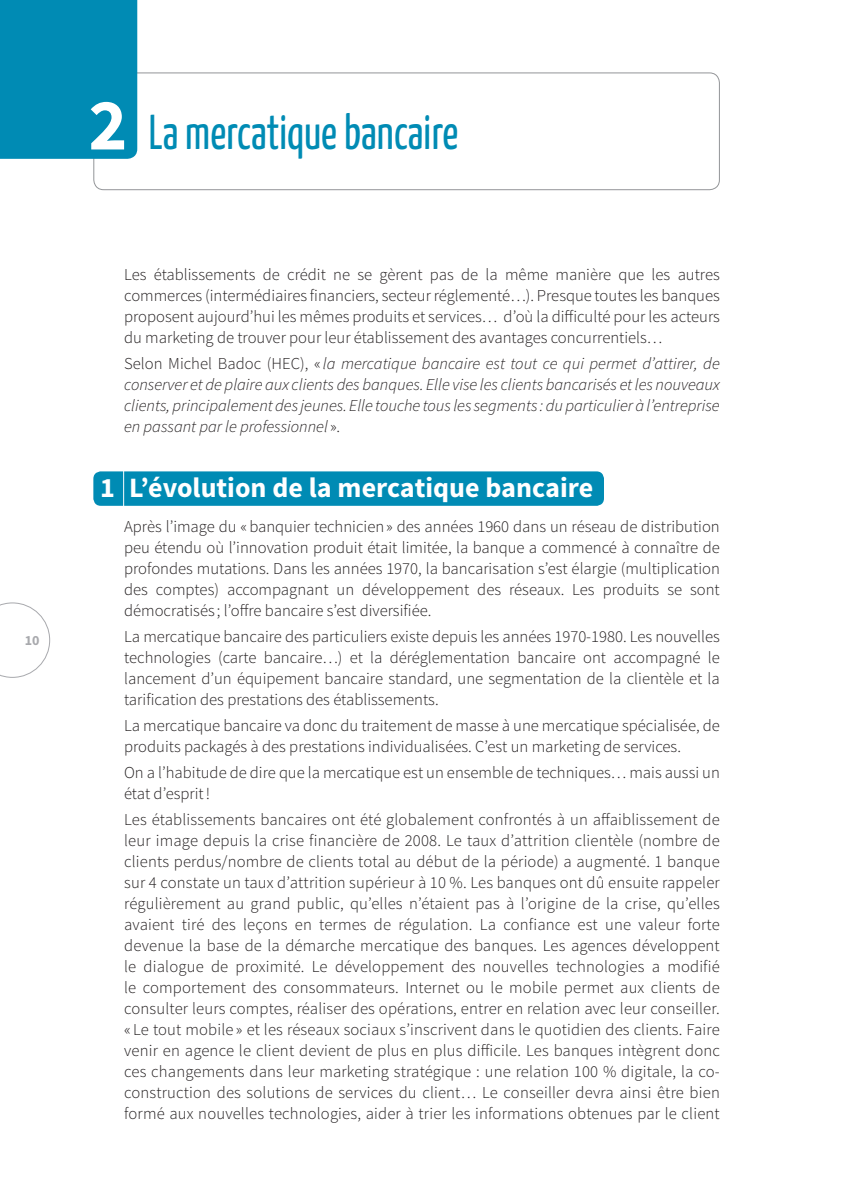
<style>
.page{position:relative;width:844px;height:1191px;background:#fff}
.page>*{position:absolute;margin:0;border:0;box-sizing:border-box;transform-origin:0 0}
.t1{font:700 73.5px "Source Sans Pro";color:#fff}
.t2{font:49px "Yanone Kaffeesatz";color:#008bb4;scale:.9 1}
.t3{font:700 28px "Source Sans Pro";color:#fff}
.t4{font:300 16.62px/21px "Source Sans Pro";color:#231f20;text-align:justify}
.t5{font:italic 300 16.62px/21px "Source Sans Pro";color:#231f20;text-align:justify}
.t6{font:700 14px "Source Sans Pro";color:#a8a9ad}
.s1{font-style:normal}
</style>
<div class="page">
<div style="left:93px;top:72px;width:626px;height:118px;border:1px solid #939598;border-radius:10px"></div>
<div style="left:93px;top:471px;width:511px;height:35px;background:#008bb4"></div>
<svg style="left:0;top:602px;width:50px;height:76px"></svg>
<div style="left:0;top:0;width:137px;height:159px;background:#008bb4"></div>
<p class="t6" style="left:25px;top:632px;width:16px">10</p>
<h1 class="t1" style="left:88px;top:78px;width:40px">2</h1>
<p class="t2" style="left:149px;top:102px;width:345px">La mercatique bancaire</p>
<p class="t4" style="left:124px;top:264px;width:597px">Les établissements de crédit ne se gèrent pas de la même manière que les autres commerces (intermédiaires financiers, secteur réglementé…). Presque toutes les banques proposent aujourd’hui les mêmes produits et services… d’où la difficulté pour les acteurs du marketing de trouver pour leur établissement des avantages concurrentiels…</p>
<p class="t5" style="left:124px;top:353px;width:597px"><span class="s1">Selon Michel Badoc (HEC), «</span>la mercatique bancaire est tout ce qui permet d’attirer, de conserver et de plaire aux clients des banques. Elle vise les clients bancarisés et les nouveaux clients, principalement des jeunes. Elle touche tous les segments : du particulier à l’entreprise en passant par le professionnel<span class="s1">».</span></p>
<p class="t3" style="left:100px;top:470px;width:16px">1</p>
<p class="t3" style="left:129px;top:470px;width:465px">L’évolution de la mercatique bancaire</p>
<p class="t4" style="left:124px;top:516px;width:597px">Après l’image du «banquier technicien» des années 1960 dans un réseau de distribution peu étendu où l’innovation produit était limitée, la banque a commencé à connaître de profondes mutations. Dans les années 1970, la bancarisation s’est élargie (multiplication des comptes) accompagnant un développement des réseaux. Les produits se sont démocratisés ; l’offre bancaire s’est diversifiée.</p>
<p class="t4" style="left:124px;top:626px;width:597px">La mercatique bancaire des particuliers existe depuis les années 1970-1980. Les nouvelles technologies (carte bancaire…) et la déréglementation bancaire ont accompagné le lancement d’un équipement bancaire standard, une segmentation de la clientèle et la tarification des prestations des établissements.</p>
<p class="t4" style="left:124px;top:715px;width:597px">La mercatique bancaire va donc du traitement de masse à une mercatique spécialisée, de produits packagés à des prestations individualisées. C’est un marketing de services.</p>
<p class="t4" style="left:124px;top:762px;width:597px">On a l’habitude de dire que la mercatique est un ensemble de techniques… mais aussi un état d’esprit!</p>
<p class="t4" style="left:124px;top:809px;width:597px">Les établissements bancaires ont été globalement confrontés à un affaiblissement de leur image depuis la crise financière de 2008. Le taux d’attrition clientèle (nombre de clients perdus/nombre de clients total au début de la période) a augmenté. 1 banque sur 4 constate un taux d’attrition supérieur à 10 %. Les banques ont dû ensuite rappeler régulièrement au grand public, qu’elles n’étaient pas à l’origine de la crise, qu’elles avaient tiré des leçons en termes de régulation. La confiance est une valeur forte devenue la base de la démarche mercatique des banques. Les agences développent le dialogue de proximité. Le développement des nouvelles technologies a modifié le comportement des consommateurs. Internet ou le mobile permet aux clients de consulter leurs comptes, réaliser des opérations, entrer en relation avec leur conseiller. « Le tout mobile » et les réseaux sociaux s’inscrivent dans le quotidien des clients. Faire venir en agence le client devient de plus en plus difficile. Les banques intègrent donc ces changements dans leur marketing stratégique : une relation 100 % digitale, la co&shy;construction des solutions de services du client… Le conseiller devra ainsi être bien formé aux nouvelles technologies, aider à trier les informations obtenues par le client</p>
</div>
